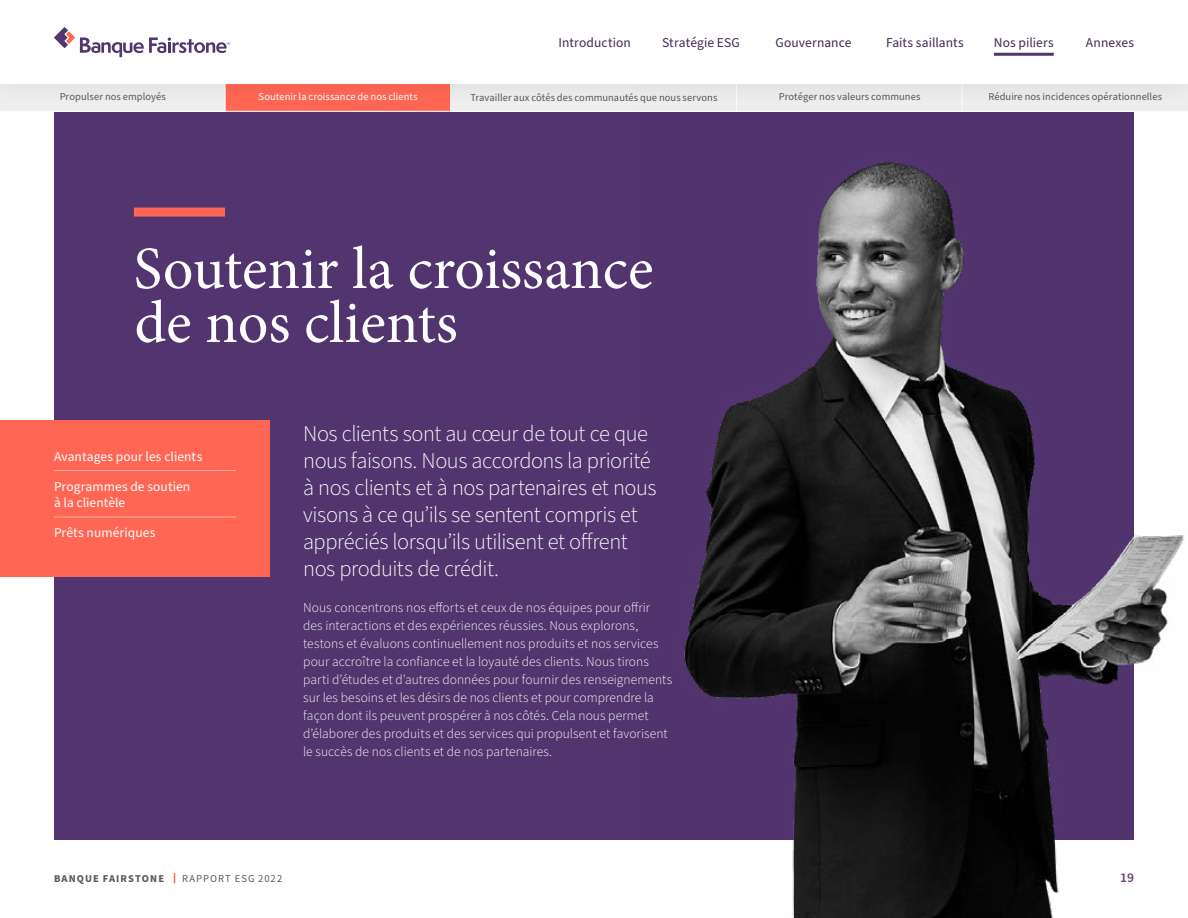
<style>
.page{position:relative;width:1188px;height:918px;background:#fff}
.page>*{position:absolute;margin:0;border:0;box-sizing:border-box;transform-origin:0 0}
.t1{font:60px/54px "Minion Pro";color:#fff}
.t2{font:300 22.5px/27px "Source Sans Pro";letter-spacing:-.02em;color:#fff}
.t3{font:300 13.5px/18px "Source Sans Pro";letter-spacing:.005em;color:#fff}
.t4{font:13.5px/16.5px "Source Sans Pro";letter-spacing:.005em;color:#fff}
.t5{font:13.5px "Source Sans Pro";letter-spacing:.005em;color:#3f2a56}
.t6{font:600 13.5px "Source Sans Pro";color:#654675}
.t7{font:10.5px "Source Sans Pro";letter-spacing:.005em;color:#58595b}
.t8{font:10.5px "Source Sans Pro";letter-spacing:.005em;color:#fff}
.t9{font:700 10.5px "Source Sans Pro";letter-spacing:.1em;color:#58595b}
.t10{font:10.5px "Source Sans Pro";letter-spacing:.1em;color:#58595b}
</style>
<div class="page">
<div style="left:0;top:79px;width:226px;height:32px;background:#eeeeef"></div>
<div style="left:226px;top:79px;width:225px;height:32px;background:#ff6754"></div>
<div style="left:451px;top:79px;width:286px;height:33px;background:#eeeeef"></div>
<div style="left:54px;top:112px;width:1080px;height:727px;background:#52356e"></div>
<div style="left:134px;top:208px;width:91px;height:9px;background:#ff6754"></div>
<div style="left:0;top:420px;width:270px;height:156px;background:#ff6754"></div>
<hr style="left:54px;top:470px;width:182px;height:1px;background:#ffb3aa">
<hr style="left:54px;top:517px;width:182px;height:1px;background:#ffb3aa">
<img style="left:633px;top:106px;width:555px;height:812px">
<div style="left:0;top:0;width:1188px;height:106px;background:#000;opacity:.15"></div>
<div style="left:0;top:0;width:1188px;height:83px;background:#fff"></div>
<svg style="left:54px;top:27px;width:176px;height:30px"></svg>
<hr style="left:0;top:111px;width:1188px;height:1px;background:#fff">
<hr style="left:994px;top:53px;width:60px;height:3px;background:#52356e">
<p class="t5" style="left:559px;top:33px;width:74px">Introduction</p>
<p class="t5" style="left:662px;top:33px;width:79px">Stratégie ESG</p>
<p class="t5" style="left:776px;top:33px;width:78px">Gouvernance</p>
<p class="t5" style="left:886px;top:33px;width:79px">Faits saillants</p>
<p class="t5" style="left:994px;top:33px;width:61px">Nos piliers</p>
<p class="t5" style="left:1086px;top:33px;width:50px">Annexes</p>
<p class="t7" style="left:60px;top:90px;width:108px">Propulser nos employés</p>
<p class="t8" style="left:259px;top:90px;width:161px">Soutenir la croissance de nos clients</p>
<p class="t7" style="left:470px;top:90px;width:249px">Travailler aux côtés des communautés que nous servons</p>
<p class="t7" style="left:779px;top:90px;width:143px">Protéger nos valeurs communes</p>
<p class="t7" style="left:988px;top:90px;width:175px">Réduire nos incidences opérationnelles</p>
<h1 class="t1" style="left:134px;top:242px;width:521px">Soutenir la croissance de nos clients</h1>
<p class="t4" style="left:54px;top:449px;width:150px">Avantages pour les clients</p>
<p class="t4" style="left:54px;top:479px;width:138px">Programmes de soutien à la clientèle</p>
<p class="t4" style="left:54px;top:525px;width:103px">Prêts numériques</p>
<h2 class="t2" style="left:303px;top:421px;width:355px">Nos clients sont au cœur de tout ce que nous faisons. Nous accordons la priorité à nos clients et à nos partenaires et nous visons à ce qu’ils se sentent compris et appréciés lorsqu’ils utilisent et offrent nos produits de crédit.</h2>
<p class="t3" style="left:303px;top:599px;width:371px">Nous concentrons nos efforts et ceux de nos équipes pour offrir des interactions et des expériences réussies. Nous explorons, testons et évaluons continuellement nos produits et nos services pour accroître la confiance et la loyauté des clients. Nous tirons parti d’études et d’autres données pour fournir des renseignements sur les besoins et les désirs de nos clients et pour comprendre la façon dont ils peuvent prospérer à nos côtés. Cela nous permet d’élaborer des produits et des services qui propulsent et favorisent le succès de nos clients et de nos partenaires.</p>
<p class="t9" style="left:54px;top:871px;width:112px">BANQUE FAIRSTONE</p>
<p class="t10" style="left:182px;top:871px;width:102px">RAPPORT ESG 2022</p>
<p class="t6" style="left:1120px;top:868px;width:15px">19</p>
</div>
